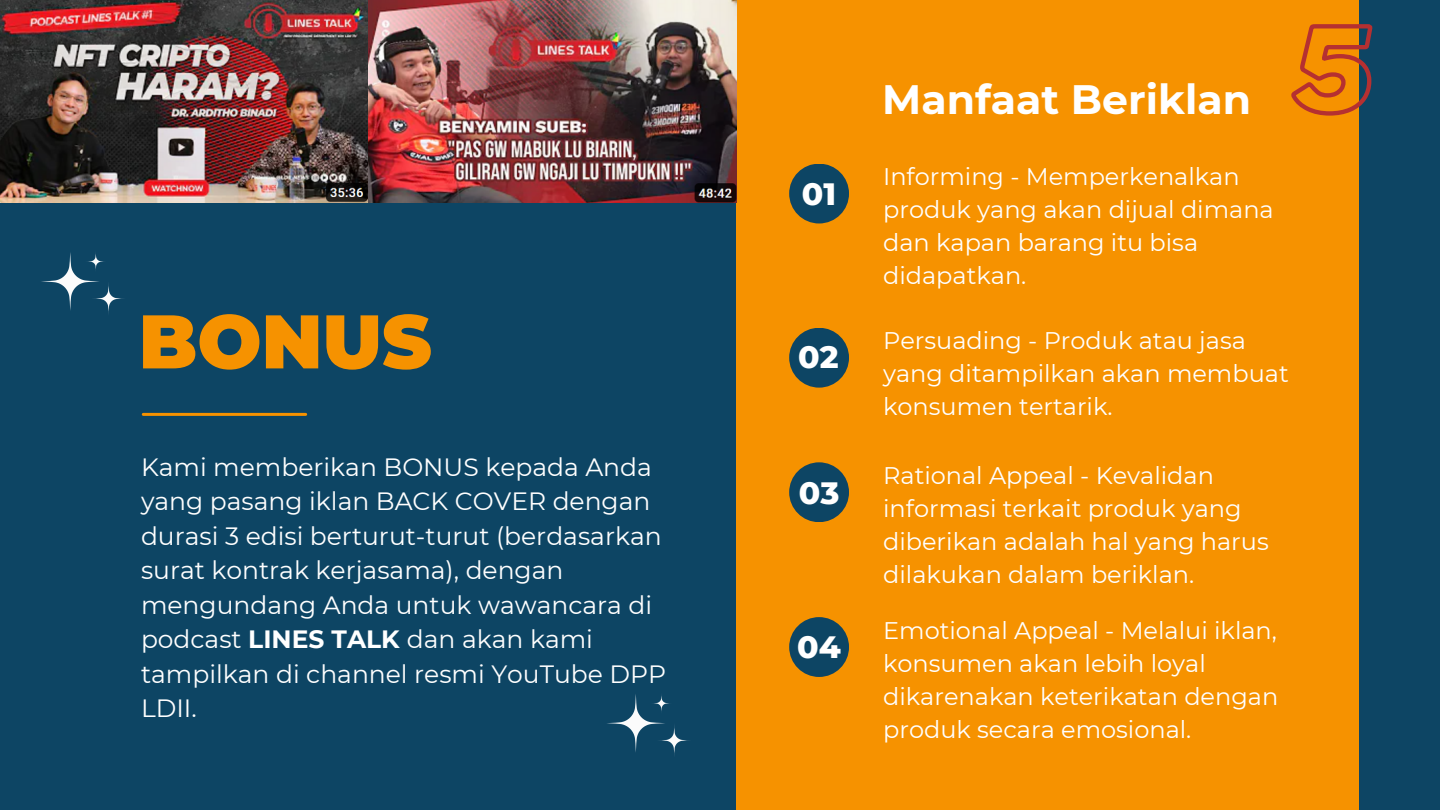
<style>
.page{position:relative;width:1440px;height:810px;background:#0d4564}
.page>*{position:absolute;margin:0;border:0;box-sizing:border-box;transform-origin:0 0}
.t1{font:900 75.8px "Montserrat";color:#f69200}
.t2{font:700 41px "Montserrat";color:#fff}
.t3{font:800 31.5px "Montserrat";color:#fff}
.t4{font:25px/34.5px "Montserrat";color:#fff}
.t5{font:24px/33px "Montserrat";color:#fff}
.s1{font-weight:700}
</style>
<div class="page">
<div style="left:737px;top:0;width:622px;height:810px;background:#f69200"></div>
<hr style="left:143px;top:413px;width:163px;height:3px;background:#f69200">
<div style="left:789px;top:164px;width:60px;height:59px;background:#0d4564;border-radius:50%"></div>
<div style="left:789px;top:328px;width:60px;height:60px;background:#0d4564;border-radius:50%"></div>
<div style="left:789px;top:462px;width:60px;height:60px;background:#0d4564;border-radius:50%"></div>
<svg style="left:41px;top:252px;width:83px;height:62px"></svg>
<div style="left:789px;top:617px;width:60px;height:60px;background:#0d4564;border-radius:50%"></div>
<img style="left:0;top:0;width:736px;height:203px">
<svg style="left:607px;top:694px;width:82px;height:61px"></svg>
<svg style="left:1291px;top:24px;width:82px;height:92px"></svg>
<p class="t1" style="left:139px;top:295px;width:295px">BONUS</p>
<p class="t4" style="left:141px;top:449px;width:527px">Kami memberikan BONUS kepada Anda yang pasang iklan BACK COVER dengan durasi 3 edisi berturut-turut (berdasarkan surat kontrak kerjasama), dengan mengundang Anda untuk wawancara di podcast <span class="s1">LINES TALK</span> dan akan kami tampilkan di channel resmi YouTube DPP<br>LDII.</p>
<p class="t3" style="left:802px;top:174px;width:36px">01</p>
<p class="t3" style="left:798px;top:338px;width:42px">02</p>
<p class="t3" style="left:799px;top:473px;width:42px">03</p>
<p class="t3" style="left:797px;top:628px;width:45px">04</p>
<p class="t2" style="left:882px;top:75px;width:370px">Manfaat Beriklan</p>
<p class="t5" style="left:883px;top:160px;width:392px">Informing - Memperkenalkan produk yang akan dijual dimana dan kapan barang itu bisa didapatkan.</p>
<p class="t5" style="left:883px;top:324px;width:407px">Persuading - Produk atau jasa yang ditampilkan akan membuat konsumen tertarik.</p>
<p class="t5" style="left:883px;top:459px;width:387px">Rational Appeal - Kevalidan informasi terkait produk yang diberikan adalah hal yang harus dilakukan dalam beriklan.</p>
<p class="t5" style="left:883px;top:614px;width:397px">Emotional Appeal - Melalui iklan, konsumen akan lebih loyal dikarenakan keterikatan dengan produk secara emosional.</p>
</div>
